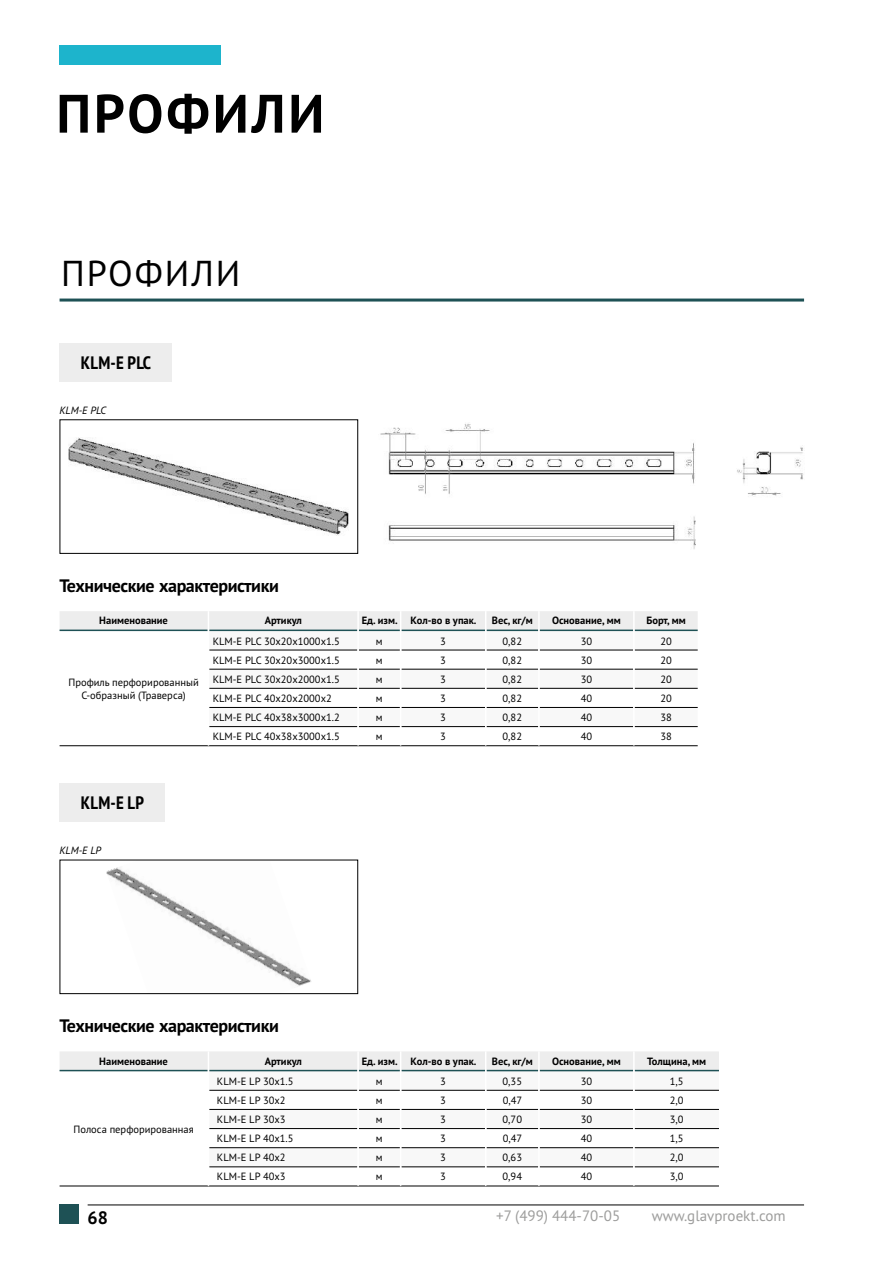
<style>
.page{position:relative;width:893px;height:1262px;background:#fff}
.page>*{position:absolute;margin:0;border:0;box-sizing:border-box;transform-origin:0 0}
.t1{font:700 54px "PT Sans";letter-spacing:.055em;color:#000}
.t2{font:36px "PT Sans";letter-spacing:.055em;color:#000}
.t3{font:700 18px "PT Sans";letter-spacing:-.025em;color:#000}
.t4{font:700 condensed 18px "PT Sans";letter-spacing:.015em;color:#000}
.t5{font:15px "PT Sans";color:#9d9d9c}
.t6{font:10.5px/12.6px "PT Sans";color:#000;text-align:center}
.t7{font:700 10.5px "PT Sans";color:#000}
.t8{font:italic 10.5px "PT Sans";color:#000}
</style>
<div class="page">
<div style="left:60px;top:45px;width:161px;height:20px;background:#1db4cc"></div>
<hr style="left:60px;top:298px;width:744px;height:3px;background:#1e5155">
<hr style="left:208px;top:745px;width:150px;height:1px;background:#000">
<hr style="left:358px;top:745px;width:42px;height:1px;background:#000">
<hr style="left:400px;top:745px;width:85px;height:1px;background:#000">
<hr style="left:485px;top:745px;width:54px;height:1px;background:#000">
<hr style="left:539px;top:745px;width:95px;height:1px;background:#000">
<hr style="left:634px;top:745px;width:63px;height:1px;background:#000">
<hr style="left:60px;top:745px;width:148px;height:1px;background:#000">
<svg style="left:60px;top:611px;width:637px;height:117px"></svg>
<hr style="left:208px;top:1185px;width:150px;height:1px;background:#000">
<hr style="left:358px;top:1185px;width:42px;height:1px;background:#000">
<hr style="left:400px;top:1185px;width:85px;height:1px;background:#000">
<hr style="left:485px;top:1185px;width:54px;height:1px;background:#000">
<hr style="left:539px;top:1185px;width:95px;height:1px;background:#000">
<hr style="left:634px;top:1185px;width:85px;height:1px;background:#000">
<hr style="left:60px;top:1185px;width:148px;height:1px;background:#000">
<svg style="left:60px;top:1051px;width:659px;height:117px"></svg>
<img style="left:69px;top:438px;width:280px;height:97px">
<div style="left:60px;top:419px;width:298px;height:135px;border:1px solid #000"></div>
<img style="left:106px;top:867px;width:205px;height:119px">
<div style="left:60px;top:859px;width:298px;height:135px;border:1px solid #000"></div>
<img style="left:380px;top:423px;width:423px;height:126px">
<div style="left:60px;top:343px;width:112px;height:38px;background:#ededed"></div>
<div style="left:60px;top:783px;width:105px;height:38px;background:#ededed"></div>
<div style="left:60px;top:1204px;width:19px;height:19px;background:#1e5155"></div>
<hr style="left:88px;top:1204px;width:716px;height:1px;background:#000">
<h1 class="t1" style="left:56px;top:78px;width:269px">ПРОФИЛИ</h1>
<h2 class="t2" style="left:61px;top:258px;width:181px">ПРОФИЛИ</h2>
<h3 class="t4" style="left:81px;top:350px;width:72px">KLM-E PLC</h3>
<p class="t8" style="left:60px;top:406px;width:48px">KLM-E PLC</p>
<h3 class="t3" style="left:60px;top:573px;width:221px">Технические характеристики</h3>
<p class="t7" style="left:99px;top:613px;width:70px">Наименование</p>
<p class="t7" style="left:265px;top:613px;width:39px">Артикул</p>
<p class="t7" style="left:362px;top:613px;width:116px">Ед. изм. Кол-во в упак.</p>
<p class="t7" style="left:492px;top:613px;width:43px">Вес, кг/м</p>
<p class="t7" style="left:552px;top:613px;width:70px">Основание, мм</p>
<p class="t7" style="left:646px;top:613px;width:41px">Борт, мм</p>
<p class="t6" style="left:68px;top:677px;width:132px">Профиль перфорированный<br>С-образный (Траверса)</p>
<p class="t6" style="left:213px;top:635px;width:129px">KLM-E PLC 30x20x1000x1.5</p>
<p class="t6" style="left:376px;top:635px;width:8px">м</p>
<p class="t6" style="left:440px;top:635px;width:7px">3</p>
<p class="t6" style="left:502px;top:635px;width:21px">0,82</p>
<p class="t6" style="left:580px;top:635px;width:13px">30</p>
<p class="t6" style="left:660px;top:635px;width:13px">20</p>
<p class="t6" style="left:213px;top:654px;width:129px">KLM-E PLC 30x20x3000x1.5</p>
<p class="t6" style="left:376px;top:654px;width:8px">м</p>
<p class="t6" style="left:440px;top:654px;width:7px">3</p>
<p class="t6" style="left:502px;top:654px;width:21px">0,82</p>
<p class="t6" style="left:580px;top:654px;width:13px">30</p>
<p class="t6" style="left:660px;top:654px;width:13px">20</p>
<p class="t6" style="left:213px;top:673px;width:129px">KLM-E PLC 30x20x2000x1.5</p>
<p class="t6" style="left:376px;top:673px;width:8px">м</p>
<p class="t6" style="left:440px;top:673px;width:7px">3</p>
<p class="t6" style="left:502px;top:673px;width:21px">0,82</p>
<p class="t6" style="left:580px;top:673px;width:13px">30</p>
<p class="t6" style="left:660px;top:673px;width:13px">20</p>
<p class="t6" style="left:213px;top:693px;width:121px">KLM-E PLC 40x20x2000x2</p>
<p class="t6" style="left:376px;top:693px;width:8px">м</p>
<p class="t6" style="left:440px;top:693px;width:7px">3</p>
<p class="t6" style="left:502px;top:693px;width:21px">0,82</p>
<p class="t6" style="left:580px;top:693px;width:13px">40</p>
<p class="t6" style="left:660px;top:693px;width:13px">20</p>
<p class="t6" style="left:213px;top:712px;width:129px">KLM-E PLC 40x38x3000x1.2</p>
<p class="t6" style="left:376px;top:712px;width:8px">м</p>
<p class="t6" style="left:440px;top:712px;width:7px">3</p>
<p class="t6" style="left:502px;top:712px;width:21px">0,82</p>
<p class="t6" style="left:580px;top:712px;width:13px">40</p>
<p class="t6" style="left:660px;top:712px;width:13px">38</p>
<p class="t6" style="left:213px;top:731px;width:129px">KLM-E PLC 40x38x3000x1.5</p>
<p class="t6" style="left:376px;top:731px;width:8px">м</p>
<p class="t6" style="left:440px;top:731px;width:7px">3</p>
<p class="t6" style="left:502px;top:731px;width:21px">0,82</p>
<p class="t6" style="left:580px;top:731px;width:13px">40</p>
<p class="t6" style="left:660px;top:731px;width:13px">38</p>
<h3 class="t4" style="left:81px;top:790px;width:65px">KLM-E LP</h3>
<p class="t8" style="left:60px;top:846px;width:43px">KLM-E LP</p>
<h3 class="t3" style="left:60px;top:1014px;width:221px">Технические характеристики</h3>
<p class="t7" style="left:99px;top:1054px;width:70px">Наименование</p>
<p class="t7" style="left:265px;top:1054px;width:39px">Артикул</p>
<p class="t7" style="left:362px;top:1054px;width:116px">Ед. изм. Кол-во в упак.</p>
<p class="t7" style="left:492px;top:1054px;width:43px">Вес, кг/м</p>
<p class="t7" style="left:552px;top:1054px;width:70px">Основание, мм</p>
<p class="t7" style="left:647px;top:1054px;width:60px">Толщина, мм</p>
<p class="t6" style="left:73px;top:1123px;width:122px">Полоса перфорированная</p>
<p class="t6" style="left:217px;top:1075px;width:78px">KLM-E LP 30x1.5</p>
<p class="t6" style="left:376px;top:1075px;width:8px">м</p>
<p class="t6" style="left:440px;top:1075px;width:7px">3</p>
<p class="t6" style="left:502px;top:1075px;width:21px">0,35</p>
<p class="t6" style="left:580px;top:1075px;width:13px">30</p>
<p class="t6" style="left:670px;top:1075px;width:15px">1,5</p>
<p class="t6" style="left:217px;top:1094px;width:70px">KLM-E LP 30x2</p>
<p class="t6" style="left:376px;top:1094px;width:8px">м</p>
<p class="t6" style="left:440px;top:1094px;width:7px">3</p>
<p class="t6" style="left:503px;top:1094px;width:21px">0,47</p>
<p class="t6" style="left:580px;top:1094px;width:13px">30</p>
<p class="t6" style="left:670px;top:1094px;width:15px">2,0</p>
<p class="t6" style="left:217px;top:1113px;width:70px">KLM-E LP 30x3</p>
<p class="t6" style="left:376px;top:1113px;width:8px">м</p>
<p class="t6" style="left:440px;top:1113px;width:7px">3</p>
<p class="t6" style="left:502px;top:1113px;width:21px">0,70</p>
<p class="t6" style="left:580px;top:1113px;width:13px">30</p>
<p class="t6" style="left:670px;top:1113px;width:15px">3,0</p>
<p class="t6" style="left:217px;top:1133px;width:78px">KLM-E LP 40x1.5</p>
<p class="t6" style="left:376px;top:1133px;width:8px">м</p>
<p class="t6" style="left:440px;top:1133px;width:7px">3</p>
<p class="t6" style="left:503px;top:1133px;width:21px">0,47</p>
<p class="t6" style="left:580px;top:1133px;width:13px">40</p>
<p class="t6" style="left:670px;top:1133px;width:15px">1,5</p>
<p class="t6" style="left:217px;top:1152px;width:70px">KLM-E LP 40x2</p>
<p class="t6" style="left:376px;top:1152px;width:8px">м</p>
<p class="t6" style="left:440px;top:1152px;width:7px">3</p>
<p class="t6" style="left:502px;top:1152px;width:21px">0,63</p>
<p class="t6" style="left:580px;top:1152px;width:13px">40</p>
<p class="t6" style="left:670px;top:1152px;width:15px">2,0</p>
<p class="t6" style="left:217px;top:1171px;width:70px">KLM-E LP 40x3</p>
<p class="t6" style="left:376px;top:1171px;width:8px">м</p>
<p class="t6" style="left:440px;top:1171px;width:7px">3</p>
<p class="t6" style="left:502px;top:1171px;width:21px">0,94</p>
<p class="t6" style="left:580px;top:1171px;width:13px">40</p>
<p class="t6" style="left:670px;top:1171px;width:15px">3,0</p>
<h3 class="t3" style="left:88px;top:1205px;width:22px">68</h3>
<h3 class="t5" style="left:496px;top:1209px;width:125px">+7 (499) 444-70-05</h3>
<h3 class="t5" style="left:652px;top:1209px;width:135px">www.glavproekt.com</h3>
</div>
